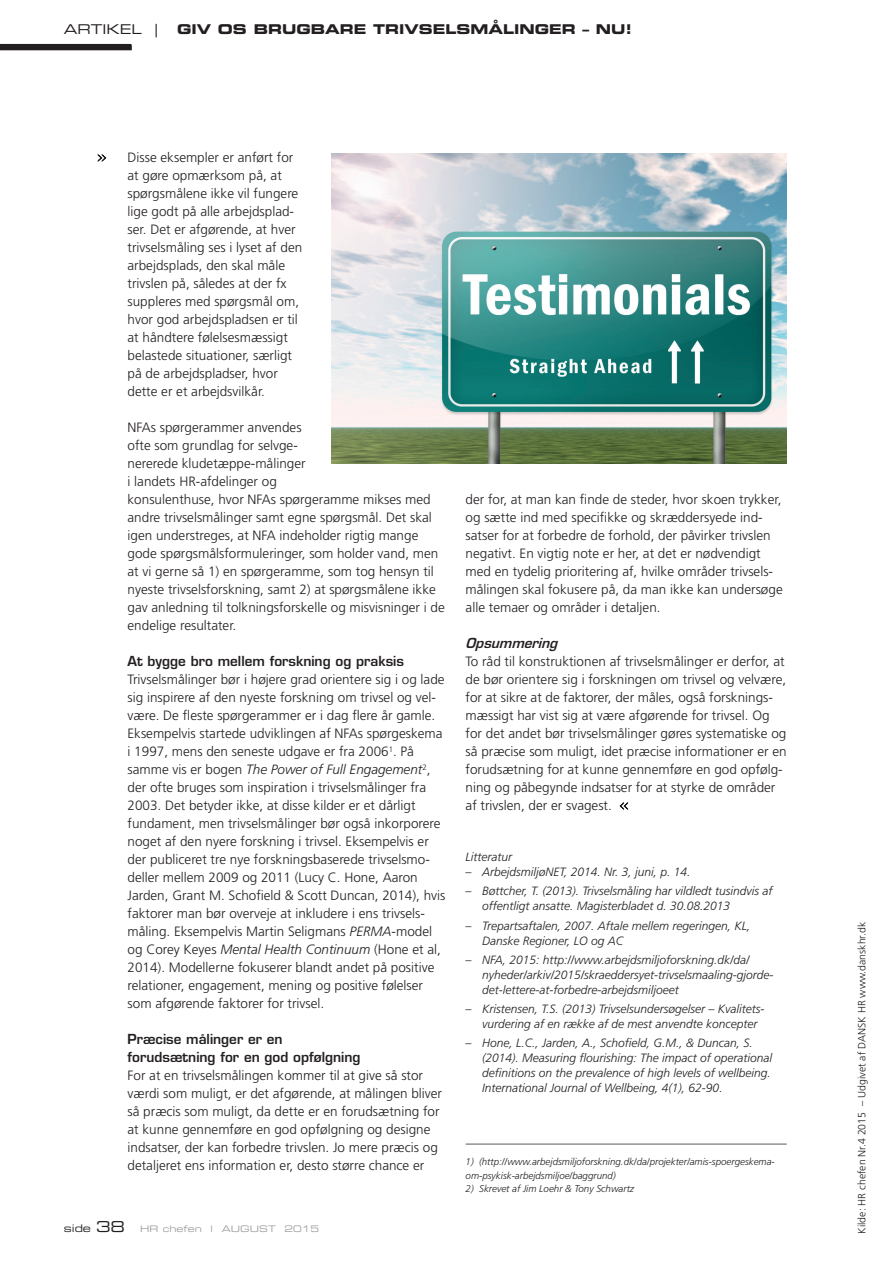
<style>
.page{position:relative;width:893px;height:1263px;background:#fff}
.page>*{position:absolute;margin:0;border:0;box-sizing:border-box;transform-origin:0 0}
.t1{font:300 13.5px/18px "Frutiger LT Std";color:#231f20}
.t2{font:600 13.5px/18px "Eurostile LT Std";color:#231f20}
.t3{font:13.5px "Eurostile LT Std Bold Ex 2";color:#231f20}
.t4{font:italic 600 13.5px "Eurostile LT Std";color:#231f20}
.t5{font:13.5px "Eurostile LT Std Ex 2";color:#231f20}
.t6{font:italic 300 12px/15px "Frutiger LT Std";color:#231f20}
.t7{font:300 10.5px "Frutiger LT Std";color:#231f20}
.t8{font:10.5px "Eurostile LT Std Ex 2";color:#231f20}
.t9{font:italic 300 9.75px/13.5px "Frutiger LT Std";color:#231f20}
.t10{font:9px "Eurostile LT Std Ex 2";color:#9d9fa2}
.s1{font-style:italic}
.s2{font-size:15px}
</style>
<div class="page">
<svg style="left:0;top:44px;width:132px;height:6px"></svg>
<svg style="left:97px;top:153px;width:10px;height:9px"></svg>
<svg style="left:619px;top:802px;width:10px;height:8px"></svg>
<hr style="left:466px;top:1144px;width:321px;height:1px;background:#57585a">
<img style="left:332px;top:153px;width:455px;height:311px">
<p class="t5" style="left:64px;top:20px;width:95px">ARTIKEL |</p>
<p class="t3" style="left:177px;top:20px;width:456px">GIV OS BRUGBARE TRIVSELSMÅLINGER – NU!</p>
<p class="t1" style="left:128px;top:149px;width:176px">Disse eksempler er anført for at gøre opmærksom på, at spørgsmålene ikke vil fungere lige godt på alle arbejdsplad&shy;ser. Det er afgørende, at hver trivselsmåling ses i lyset af den arbejdsplads, den skal måle trivslen på, således at der fx suppleres med spørgsmål om, hvor god arbejdspladsen er til at håndtere følelsesmæssigt belastede situationer, særligt på de arbejdspladser, hvor dette er et arbejdsvilkår.</p>
<p class="t1" style="left:128px;top:418px;width:319px">NFAs spørgerammer anvendes<br>ofte som grundlag for selvge-<br>nererede kludetæppe-målinger<br>i landets HR-afdelinger og<br>konsulenthuse, hvor NFAs spørgeramme mikses med andre trivselsmålinger samt egne spørgsmål. Det skal igen understreges, at NFA indeholder rigtig mange gode spørgsmålsformuleringer, som holder vand, men at vi gerne så 1) en spørgeramme, som tog hensyn til nyeste trivselsforskning, samt 2) at spørgsmålene ikke gav anledning til tolkningsforskelle og misvisninger i de endelige resultater.</p>
<p class="t2" style="left:128px;top:652px;width:278px">At bygge bro mellem forskning og praksis</p>
<p class="t1" style="left:128px;top:670px;width:319px">Trivselsmålinger bør i højere grad orientere sig i og lade sig inspirere af den nyeste forskning om trivsel og vel&shy;være. De fleste spørgerammer er i dag flere år gamle.<br>Eksempelvis startede udviklingen af NFAs spørgeskema i 1997, mens den seneste udgave er fra 2006<sup>1</sup>. På samme vis er bogen <span class="s1">The Power of Full Engagement</span><sup>2</sup>, der ofte bruges som inspiration i trivselsmålinger fra 2003. Det betyder ikke, at disse kilder er et dårligt fundament, men trivselsmålinger bør også inkorporere noget af den nyere forskning i trivsel. Eksempelvis er der publiceret tre nye forskningsbaserede trivselsmo&shy;deller mellem 2009 og 2011 (Lucy C. Hone, Aaron Jarden, Grant M. Schofield &amp; Scott Duncan, 2014), hvis faktorer man bør overveje at inkludere i ens trivsels&shy;måling. Eksempelvis Martin Seligmans <span class="s1">PERMA</span>-model og Corey Keyes <span class="s1">Mental Health Continuum</span> (Hone et al, 2014). Modellerne fokuserer blandt andet på positive relationer, engagement, mening og positive følelser som afgørende faktorer for trivsel.</p>
<p class="t2" style="left:128px;top:1030px;width:234px">Præcise målinger er en forudsætning for en god opfølgning</p>
<p class="t1" style="left:128px;top:1066px;width:316px">For at en trivselsmålingen kommer til at give så stor værdi som muligt, er det afgørende, at målingen bliver så præcis som muligt, da dette er en forudsætning for at kunne gennemføre en god opfølgning og designe indsatser, der kan forbedre trivslen. Jo mere præcis og detaljeret ens information er, desto større chance er</p>
<p class="t8" style="left:64px;top:1221px;width:63px">side <span class="s2">38</span></p>
<p class="t10" style="left:140px;top:1223px;width:180px">HR chefen l AUGUST 2015</p>
<p class="t1" style="left:466px;top:490px;width:319px">der for, at man kan finde de steder, hvor skoen trykker, og sætte ind med specifikke og skræddersyede ind&shy;satser for at forbedre de forhold, der påvirker trivslen negativt. En vigtig note er her, at det er nødvendigt med en tydelig prioritering af, hvilke områder trivsels&shy;målingen skal fokusere på, da man ikke kan undersøge alle temaer og områder i detaljen.</p>
<p class="t4" style="left:466px;top:635px;width:97px">Opsummering</p>
<p class="t1" style="left:466px;top:653px;width:323px">To råd til konstruktionen af trivselsmålinger er derfor, at de bør orientere sig i forskningen om trivsel og velvære, for at sikre at de faktorer, der måles, også forsknings&shy;mæssigt har vist sig at være afgørende for trivsel. Og for det andet bør trivselsmålinger gøres systematiske og så præcise som muligt, idet præcise informationer er en forudsætning for at kunne gennemføre en god opfølg&shy;ning og påbegynde indsatser for at styrke de områder af trivslen, der er svagest.</p>
<p class="t6" style="left:466px;top:849px;width:48px">Litteratur</p>
<p class="t6" style="left:466px;top:864px;width:226px">– ArbejdsmiljøNET, 2014. Nr. 3, juni, p. 14.</p>
<p class="t6" style="left:482px;top:884px;width:292px;text-indent:-16px">– Bøttcher, T. (2013). Trivselsmåling har vildledt tusindvis af offentligt ansatte. Magisterbladet d. 30.08.2013</p>
<p class="t6" style="left:482px;top:918px;width:270px;text-indent:-16px">– Trepartsaftalen, 2007. Aftale mellem regeringen, KL,<br>Danske Regioner, LO og AC</p>
<p class="t6" style="left:482px;top:952px;width:293px;text-indent:-16px">– NFA, 2015: http://www.arbejdsmiljoforskning.dk/da/ nyheder/arkiv/2015/skraeddersyet-trivselsmaaling-gjorde&shy;det-lettere-at-forbedre-arbejdsmiljoeet</p>
<p class="t6" style="left:482px;top:1001px;width:284px;text-indent:-16px">– Kristensen, T.S. (2013) Trivselsundersøgelser – Kvalitets&shy;vurdering af en række af de mest anvendte koncepter</p>
<p class="t6" style="left:482px;top:1036px;width:292px;text-indent:-16px">– Hone, L.C., Jarden, A., Schofield, G.M., &amp; Duncan, S. (2014). Measuring flourishing: The impact of operational definitions on the prevalence of high levels of wellbeing.<br>International Journal of Wellbeing, 4(1), 62-90.</p>
<p class="t9" style="left:466px;top:1155px;width:311px">1) (http://www.arbejdsmiljoforskning.dk/da/projekter/amis-spoergeskema&shy;om-psykisk-arbejdsmiljoe/baggrund)</p>
<p class="t9" style="left:466px;top:1182px;width:170px">2) Skrevet af Jim Loehr &amp; Tony Schwartz</p>
<p class="t7" style="left:856px;top:1233px;width:313px;rotate:-90deg">Kilde: HR chefen Nr.4 2015 – Udgivet af DANSK HR www.danskhr.dk</p>
</div>
